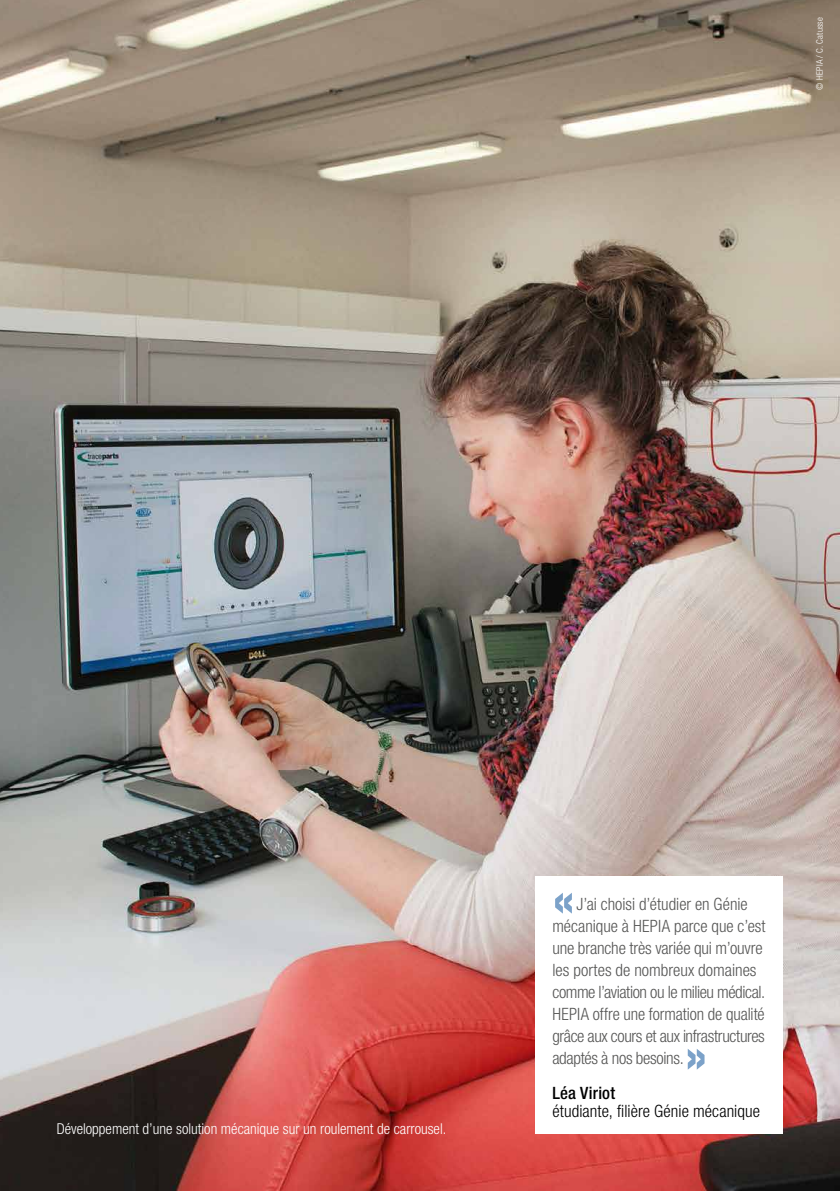
<style>
.page{position:relative;width:840px;height:1191px;background:#fff}
.page>*{position:absolute;margin:0;border:0;box-sizing:border-box;transform-origin:0 0}
.t1{font:700 condensed 52px "Helvetica Neue";color:#7ca2c9}
.t2{font:300 condensed 17px/22px "Helvetica Neue";letter-spacing:-.005em;color:#575756}
.t3{font:300 condensed 17px "Helvetica Neue";letter-spacing:.005em;color:#000}
.t4{font:500 condensed 17px "Helvetica Neue";letter-spacing:.015em;color:#000}
.t5{font:300 condensed 15px "Helvetica Neue";color:#fff}
.t6{font:300 condensed 9px "Helvetica Neue";letter-spacing:.025em;color:#fff}
</style>
<div class="page">
<img style="left:0;top:0;width:839px;height:1191px">
<div style="left:535px;top:876px;width:247px;height:258px;background:#fff"></div>
<p class="t6" style="left:814px;top:90px;width:74px;rotate:-90deg">© HEPIA / C. Catusse</p>
<p class="t5" style="left:57px;top:1120px;width:391px">Développement d’une solution mécanique sur un roulement de carrousel.</p>
<h1 class="t1" style="left:552px;top:868px;width:24px">«</h1>
<p class="t2" style="left:552px;top:893px;width:214px;text-indent:24px">J’ai choisi d’étudier en Génie mécanique à HEPIA parce que c’est une branche très variée qui m’ouvre les portes de nombreux domaines comme l’aviation ou le milieu médical.<br>HEPIA offre une formation de qualité grâce aux cours et aux infrastructures adaptés à nos besoins.</p>
<h1 class="t1" style="left:684px;top:1024px;width:24px">»</h1>
<p class="t4" style="left:552px;top:1083px;width:64px">Léa Viriot</p>
<p class="t3" style="left:552px;top:1101px;width:209px">étudiante, filière Génie mécanique</p>
</div>
